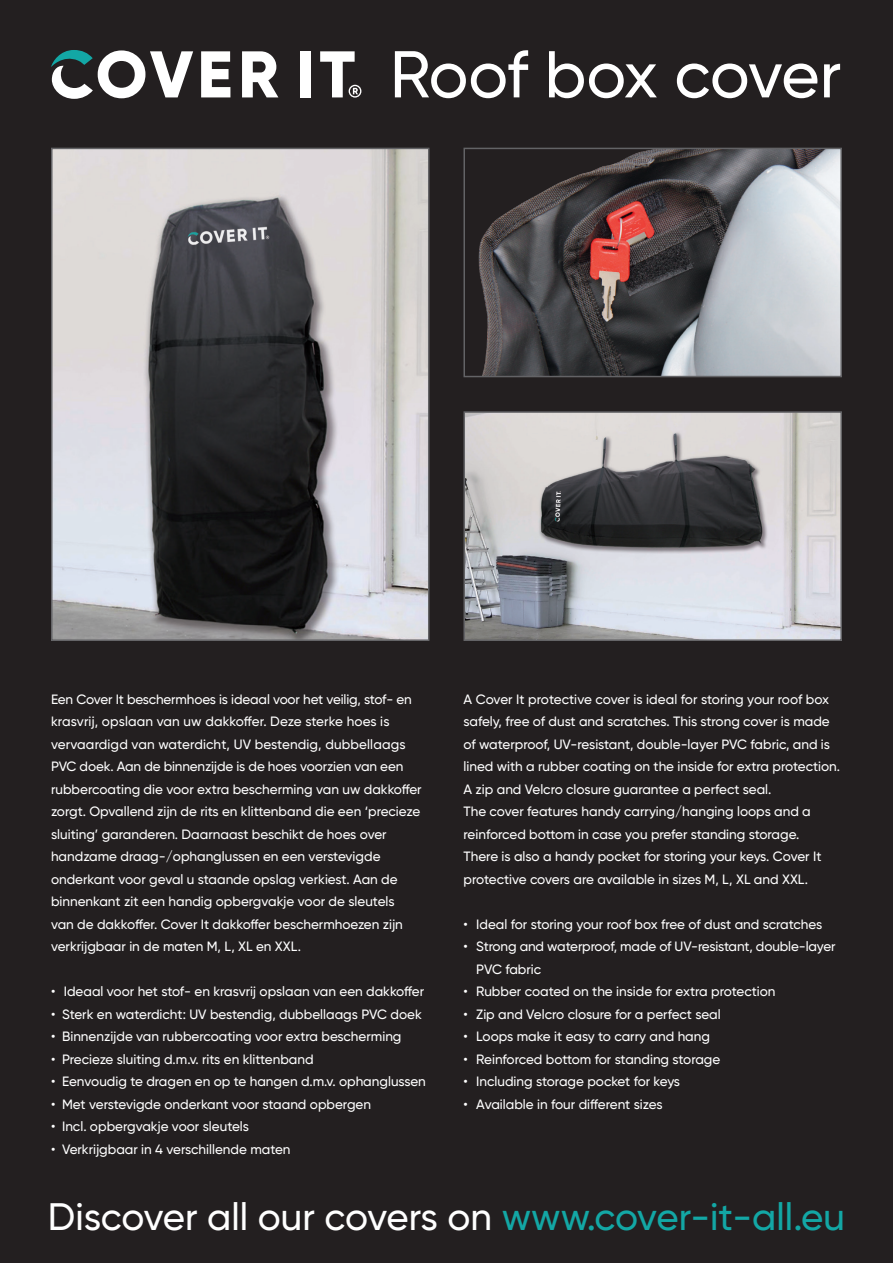
<style>
.page{position:relative;width:893px;height:1263px;background:#231f20}
.page>*{position:absolute;margin:0;border:0;box-sizing:border-box;transform-origin:0 0}
.t1{font:500 66px "Gilroy";letter-spacing:-.02em;color:#fff}
.t2{font:500 38.25px "Gilroy";color:#fff}
.t3{font:500 13.5px/22.5px "Gilroy";color:#fff}
.s1{color:#13a7a5}
</style>
<div class="page">
<svg style="left:201px;top:51px;width:29px;height:46px"></svg>
<svg style="left:242px;top:51px;width:36px;height:46px"></svg>
<div style="left:300px;top:51px;width:11px;height:46px;background:#fff"></div>
<svg style="left:320px;top:51px;width:41px;height:47px"></svg>
<svg style="left:51px;top:50px;width:142px;height:49px"></svg>
<img style="left:54px;top:151px;width:372px;height:487px">
<div style="left:51px;top:148px;width:378px;height:493px;border:2px solid #636366"></div>
<img style="left:466px;top:414px;width:373px;height:224px">
<div style="left:463px;top:411px;width:379px;height:230px;border:2px solid #636366"></div>
<img style="left:478px;top:151px;width:361px;height:223px">
<div style="left:463px;top:148px;width:379px;height:229px;border:2px solid #636366"></div>
<h1 class="t1" style="left:390px;top:34px;width:453px">Roof box cover</h1>
<p class="t3" style="left:51px;top:687px;width:372px">Een Cover It beschermhoes is ideaal voor het veilig, stof- en krasvrij, opslaan van uw dakkoffer. Deze sterke hoes is vervaardigd van waterdicht, UV bestendig, dubbellaags PVC doek. Aan de binnenzijde is de hoes voorzien van een rubbercoating die voor extra bescherming van uw dakkoffer zorgt. Opvallend zijn de rits en klittenband die een ‘precieze sluiting’ garanderen. Daarnaast beschikt de hoes over handzame draag-/ophanglussen en een verstevigde onderkant voor geval u staande opslag verkiest. Aan de binnenkant zit een handig opbergvakje voor de sleutels<br>van de dakkoffer. Cover It dakkoffer beschermhoezen zijn verkrijgbaar in de maten M, L, XL en XXL.</p>
<p class="t3" style="left:51px;top:980px;width:375px">• Ideaal voor het stof- en krasvrij opslaan van een dakkoffer</p>
<p class="t3" style="left:51px;top:1002px;width:372px">• Sterk en waterdicht: UV bestendig, dubbellaags PVC doek</p>
<p class="t3" style="left:51px;top:1025px;width:352px">• Binnenzijde van rubbercoating voor extra bescherming</p>
<p class="t3" style="left:51px;top:1047px;width:264px">• Precieze sluiting d.m.v. rits en klittenband</p>
<p class="t3" style="left:51px;top:1070px;width:376px">• Eenvoudig te dragen en op te hangen d.m.v. ophanglussen</p>
<p class="t3" style="left:51px;top:1093px;width:322px">• Met verstevigde onderkant voor staand opbergen</p>
<p class="t3" style="left:51px;top:1115px;width:200px">• Incl. opbergvakje voor sleutels</p>
<p class="t3" style="left:51px;top:1138px;width:241px">• Verkrijgbaar in 4 verschillende maten</p>
<p class="t3" style="left:463px;top:688px;width:378px">A Cover It protective cover is ideal for storing your roof box safely, free of dust and scratches. This strong cover is made of waterproof, UV-resistant, double-layer PVC fabric, and is lined with a rubber coating on the inside for extra protection.<br>A zip and Velcro closure guarantee a perfect seal.<br>The cover features handy carrying/hanging loops and a reinforced bottom in case you prefer standing storage.<br>There is also a handy pocket for storing your keys. Cover It protective covers are available in sizes M, L, XL and XXL.</p>
<p class="t3" style="left:463px;top:913px;width:360px">• Ideal for storing your roof box free of dust and scratches</p>
<p class="t3" style="left:476px;top:935px;width:361px;text-indent:-13px">• Strong and waterproof, made of UV-resistant, double-layer<br>PVC fabric</p>
<p class="t3" style="left:463px;top:980px;width:314px">• Rubber coated on the inside for extra protection</p>
<p class="t3" style="left:463px;top:1003px;width:259px">• Zip and Velcro closure for a perfect seal</p>
<p class="t3" style="left:463px;top:1025px;width:248px">• Loops make it easy to carry and hang</p>
<p class="t3" style="left:463px;top:1048px;width:258px">• Reinforced bottom for standing storage</p>
<p class="t3" style="left:463px;top:1070px;width:218px">• Including storage pocket for keys</p>
<p class="t3" style="left:463px;top:1093px;width:201px">• Available in four different sizes</p>
<h2 class="t2" style="left:48px;top:1193px;width:798px">Discover all our covers on <span class="s1">www.cover-it-all.eu</span></h2>
</div>
